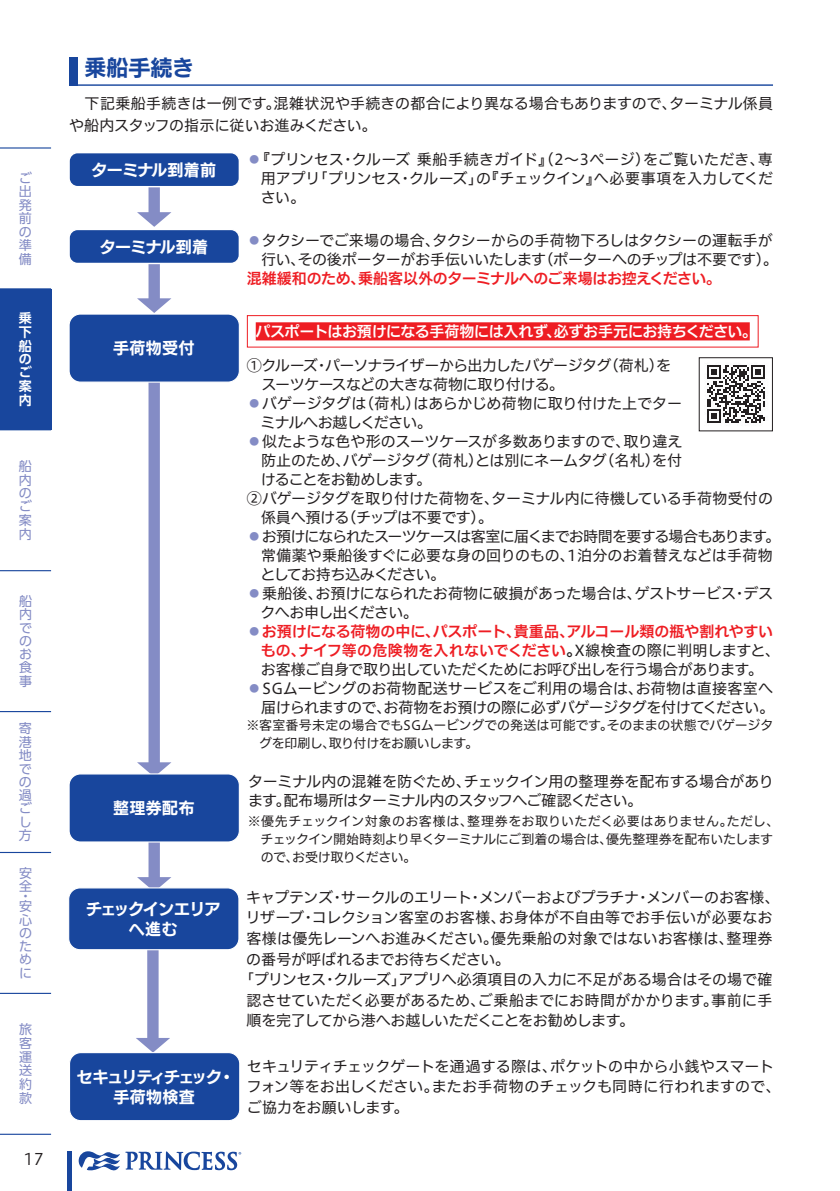
<style>
.page{position:relative;width:840px;height:1191px;background:#fff}
.page>*{position:absolute;margin:0;border:0;box-sizing:border-box;transform-origin:0 0}
.t1{font:22px "New Rodin Pro B";color:#18469d}
.t2{font:16px "New Rodin Pro B";letter-spacing:-.03em;color:#fff}
.t3{font:16px/19.6px "New Rodin Pro B";letter-spacing:-.06em;color:#fff;text-align:center}
.t4{font:16px/19.6px "New Rodin Pro B";letter-spacing:-.055em;color:#fff;text-align:center}
.t5{font:16px "Hiragino UD Sans F Std W3";color:#231f20}
.t6{font:15px/19px "Hiragino UD Sans F Std W4";letter-spacing:-.015em;color:#231f20}
.t7{font:15px/19px "Hiragino UD Sans F Std W6";letter-spacing:-.015em;color:#ee1d23}
.t8{font:15px "Hiragino UD Sans F Std W4";letter-spacing:-.055em;color:#231f20}
.t9{font:15px "Hiragino UD Sans F Std W4";letter-spacing:.01em;color:#231f20}
.t10{font:15px "Hiragino UD Sans F Std W4";letter-spacing:.005em;color:#231f20}
.t11{font:15px "Hiragino UD Sans F Std W4";letter-spacing:-.065em;color:#231f20}
.t12{font:15px "Hiragino UD Sans F Std W4";letter-spacing:-.045em;color:#231f20}
.t13{font:15px "Hiragino UD Sans F Std W6";letter-spacing:-.035em;color:#fff}
.t14{font:15px "Hiragino UD Sans F Std W4";letter-spacing:-.035em;color:#231f20}
.t15{font:15px "Hiragino UD Sans F Std W4";letter-spacing:-.04em;color:#231f20}
.t16{font:13px/18px "Hiragino UD Sans F Std W4";letter-spacing:-.015em;color:#231f20}
.t17{font:13px/13.4px "UD Shin Go Pro";color:#848cc5;text-align:justify}
.t18{font:700 13px/13.6px "UD Shin Go Pro De";color:#fff;text-align:justify}
.s1{font-family:"New Rodin Pro DB";color:#848cc5}
.s2{color:#231f20}
.s3{font-family:"Hiragino UD Sans F Std W4";color:#231f20}
</style>
<div class="page">
<hr style="left:69px;top:84px;width:703px;height:2px;background:#18469d">
<div style="left:69px;top:57px;width:9px;height:29px;background:#18469d"></div>
<div style="left:148px;top:785px;width:12px;height:97px;background:#848cc5"></div>
<svg style="left:137px;top:877px;width:34px;height:10px"></svg>
<div style="left:147px;top:911px;width:11px;height:131px;background:#848cc5"></div>
<svg style="left:136px;top:1038px;width:34px;height:14px"></svg>
<div style="left:148px;top:375px;width:12px;height:392px;background:#848cc5"></div>
<svg style="left:137px;top:762px;width:34px;height:11px"></svg>
<div style="left:148px;top:255px;width:12px;height:48px;background:#848cc5"></div>
<svg style="left:137px;top:298px;width:34px;height:15px"></svg>
<div style="left:148px;top:162px;width:12px;height:55px;background:#848cc5"></div>
<svg style="left:137px;top:212px;width:34px;height:15px"></svg>
<div style="left:69px;top:229px;width:170px;height:34px;background:#18469d;border-radius:9px"></div>
<div style="left:68px;top:229px;width:172px;height:35px;border:1px solid #fff;border-radius:9px"></div>
<div style="left:69px;top:153px;width:170px;height:34px;background:#18469d;border-radius:9px"></div>
<div style="left:68px;top:152px;width:172px;height:35px;border:1px solid #fff;border-radius:9px"></div>
<div style="left:69px;top:774px;width:170px;height:68px;background:#18469d;border-radius:11px"></div>
<div style="left:68px;top:773px;width:172px;height:69px;border:1px solid #fff;border-radius:11px"></div>
<div style="left:69px;top:888px;width:170px;height:61px;background:#18469d;border-radius:11px"></div>
<div style="left:68px;top:887px;width:171px;height:63px;border:1px solid #fff;border-radius:11px"></div>
<div style="left:69px;top:314px;width:170px;height:68px;background:#18469d;border-radius:11px"></div>
<div style="left:68px;top:313px;width:172px;height:70px;border:1px solid #fff;border-radius:11px"></div>
<div style="left:255px;top:322px;width:494px;height:18px;background:#ee1d23"></div>
<div style="left:247px;top:315px;width:511px;height:32px;border:1px solid #ee1d23"></div>
<img style="left:707px;top:365px;width:58px;height:58px">
<div style="left:698px;top:357px;width:74px;height:74px;border:1px solid #231f20"></div>
<div style="left:69px;top:1052px;width:171px;height:68px;background:#18469d;border-radius:11px"></div>
<div style="left:69px;top:1052px;width:171px;height:69px;border:1px solid #fff;border-radius:11px"></div>
<div style="left:0;top:289px;width:51px;height:141px;background:#18469d"></div>
<hr style="left:0;top:147px;width:51px;height:2px;background:#18469d">
<hr style="left:0;top:1133px;width:51px;height:1px;background:#18469d">
<hr style="left:0;top:992px;width:51px;height:2px;background:#18469d">
<hr style="left:0;top:852px;width:51px;height:1px;background:#18469d">
<hr style="left:0;top:711px;width:51px;height:1px;background:#18469d">
<hr style="left:0;top:570px;width:51px;height:1px;background:#18469d">
<hr style="left:0;top:288px;width:51px;height:1px;background:#18469d">
<svg style="left:79px;top:1151px;width:162px;height:19px"></svg>
<hr style="left:67px;top:1151px;width:4px;height:40px;background:#18469d">
<p class="t17" style="left:19px;top:171px;width:15px">ご出発前の準備</p>
<p class="t18" style="left:19px;top:311px;width:15px">乗下船のご案内</p>
<p class="t17" style="left:19px;top:459px;width:15px">船内のご案内</p>
<p class="t17" style="left:19px;top:594px;width:14px">船内でのお食事</p>
<p class="t17" style="left:19px;top:721px;width:15px">寄港地での過ごし方</p>
<p class="t17" style="left:19px;top:865px;width:14px">安全</p>
<p class="t17" style="left:19px;top:891px;width:14px;line-height:9.8px">・安</p>
<p class="t17" style="left:19px;top:912px;width:14px">心のために</p>
<p class="t17" style="left:19px;top:1022px;width:14px">旅客運送約款</p>
<p class="t5" style="left:24px;top:1147px;width:21px">17</p>
<h1 class="t1" style="left:84px;top:49px;width:111px">乗船手続き</h1>
<p class="t6" style="left:69px;top:92px;width:705px;line-height:22px">　下記乗船手続きは一例です。混雑状況や手続きの都合により異なる場合もありますので、ターミナル係員や船内スタッフの指示に従いお進みください。</p>
<p class="t2" style="left:91px;top:156px;width:126px">ターミナル到着前</p>
<p class="t2" style="left:100px;top:233px;width:110px">ターミナル到着</p>
<p class="t2" style="left:113px;top:334px;width:83px">手荷物受付</p>
<p class="t2" style="left:113px;top:794px;width:83px">整理券配布</p>
<p class="t4" style="left:86px;top:898px;width:136px">チェックインエリアへ進む</p>
<p class="t3" style="left:77px;top:1065px;width:159px">セキュリティチェック・手荷物検査</p>
<p class="t6" style="left:260px;top:149px;width:513px;text-align:justify;text-indent:-14px"><span class="s1">◦</span>『プリンセス・クルーズ 乗船手続きガイド』（2～3ページ）をご覧いただき、専用アプリ「プリンセス・クルーズ」の『チェックイン』へ必要事項を入力してください。</p>
<p class="t6" style="left:261px;top:230px;width:518px;text-indent:-14px"><span class="s1">◦</span>タクシーでご来場の場合、タクシーからの手荷物下ろしはタクシーの運転手が行い、その後ポーターがお手伝いいたします（ポーターへのチップは不要です）。</p>
<p class="t7" style="left:247px;top:268px;width:475px">混雑緩和のため、乗船客以外のターミナルへのご来場はお控えください。</p>
<p class="t13" style="left:255px;top:320px;width:503px">パスポートはお預けになる手荷物には入れず、必ずお手元にお持ちください。</p>
<p class="t8" style="left:247px;top:353px;width:425px">①クルーズ・パーソナライザーから出力したバゲージタグ（荷札）を</p>
<p class="t15" style="left:247px;top:372px;width:318px">　スーツケースなどの大きな荷物に取り付ける。</p>
<p class="t6" style="left:247px;top:393px;width:436px"><span class="s1">◦</span>バゲージタグは（荷札）はあらかじめ荷物に取り付けた上でター</p>
<p class="t8" style="left:260px;top:411px;width:173px">ミナルへお越しください。</p>
<p class="t6" style="left:247px;top:431px;width:437px"><span class="s1">◦</span>似たような色や形のスーツケースが多数ありますので、取り違え</p>
<p class="t6" style="left:261px;top:450px;width:422px">防止のため、バゲージタグ（荷札）とは別にネームタグ（名札）を付</p>
<p class="t8" style="left:261px;top:468px;width:172px">けることをお勧めします。</p>
<p class="t6" style="left:247px;top:488px;width:527px">②バゲージタグを取り付けた荷物を、ターミナル内に待機している手荷物受付の</p>
<p class="t6" style="left:261px;top:507px;width:233px">係員へ預ける（チップは不要です）。</p>
<p class="t11" style="left:247px;top:525px;width:534px"><span class="s1">◦</span>お預けになられたスーツケースは客室に届くまでお時間を要する場合もあります。</p>
<p class="t10" style="left:261px;top:544px;width:513px">常備薬や乗船後すぐに必要な身の回りのもの、1泊分のお着替えなどは手荷物</p>
<p class="t8" style="left:260px;top:563px;width:187px">としてお持ち込みください。</p>
<p class="t6" style="left:247px;top:583px;width:527px"><span class="s1">◦</span>乗船後、お預けになられたお荷物に破損があった場合は、ゲストサービス・デス</p>
<p class="t8" style="left:260px;top:601px;width:159px">クへお申し出ください。</p>
<p class="t7" style="left:261px;top:621px;width:520px;text-indent:-14px"><span class="s1">◦</span>お預けになる荷物の中に、パスポート、貴重品、アルコール類の瓶や割れやすいもの、ナイフ等の危険物を入れないでください<span class="s2">。</span><span class="s3">X線検査の際に判明しますと、</span></p>
<p class="t12" style="left:261px;top:658px;width:503px">お客様ご自身で取り出していただくためにお呼び出しを行う場合があります。</p>
<p class="t9" style="left:247px;top:677px;width:527px"><span class="s1">◦</span>SGムービングのお荷物配送サービスをご利用の場合は、お荷物は直接客室へ</p>
<p class="t6" style="left:261px;top:697px;width:514px">届けられますので、お荷物をお預けの際に必ずバゲージタグを付けてください。</p>
<p class="t16" style="left:259px;top:715px;width:515px;text-indent:-13px">※客室番号未定の場合でもSGムービングでの発送は可能です。そのままの状態でバゲージタグを印刷し、取り付けをお願いします。</p>
<p class="t6" style="left:248px;top:770px;width:527px">ターミナル内の混雑を防ぐため、チェックイン用の整理券を配布する場合があります。配布場所はターミナル内のスタッフへご確認ください。</p>
<p class="t16" style="left:260px;top:811px;width:520px;text-indent:-13px">※優先チェックイン対象のお客様は、整理券をお取りいただく必要はありません。ただし、チェックイン開始時刻より早くターミナルにご到着の場合は、優先整理券を配布いたしますので、お受け取りください。</p>
<p class="t6" style="left:246px;top:886px;width:535px">キャプテンズ・サークルのエリート・メンバーおよびプラチナ・メンバーのお客様、</p>
<p class="t10" style="left:245px;top:906px;width:528px">リザーブ・コレクション客室のお客様、お身体が不自由等でお手伝いが必要なお</p>
<p class="t9" style="left:246px;top:927px;width:527px">客様は優先レーンへお進みください。優先乗船の対象ではないお客様は、整理券</p>
<p class="t6" style="left:246px;top:948px;width:265px">の番号が呼ばれるまでお待ちください。</p>
<p class="t6" style="left:239px;top:969px;width:534px">「プリンセス・クルーズ」アプリへ必須項目の入力に不足がある場合はその場で確</p>
<p class="t6" style="left:246px;top:989px;width:527px">認させていただく必要があるため、ご乗船までにお時間がかかります。事前に手</p>
<p class="t14" style="left:246px;top:1009px;width:389px">順を完了してから港へお越しいただくことをお勧めします。</p>
<p class="t6" style="left:246px;top:1055px;width:535px;line-height:20.6px">セキュリティチェックゲートを通過する際は、ポケットの中から小銭やスマートフォン等をお出しください。またお手荷物のチェックも同時に行われますので、ご協力をお願いします。</p>
</div>
